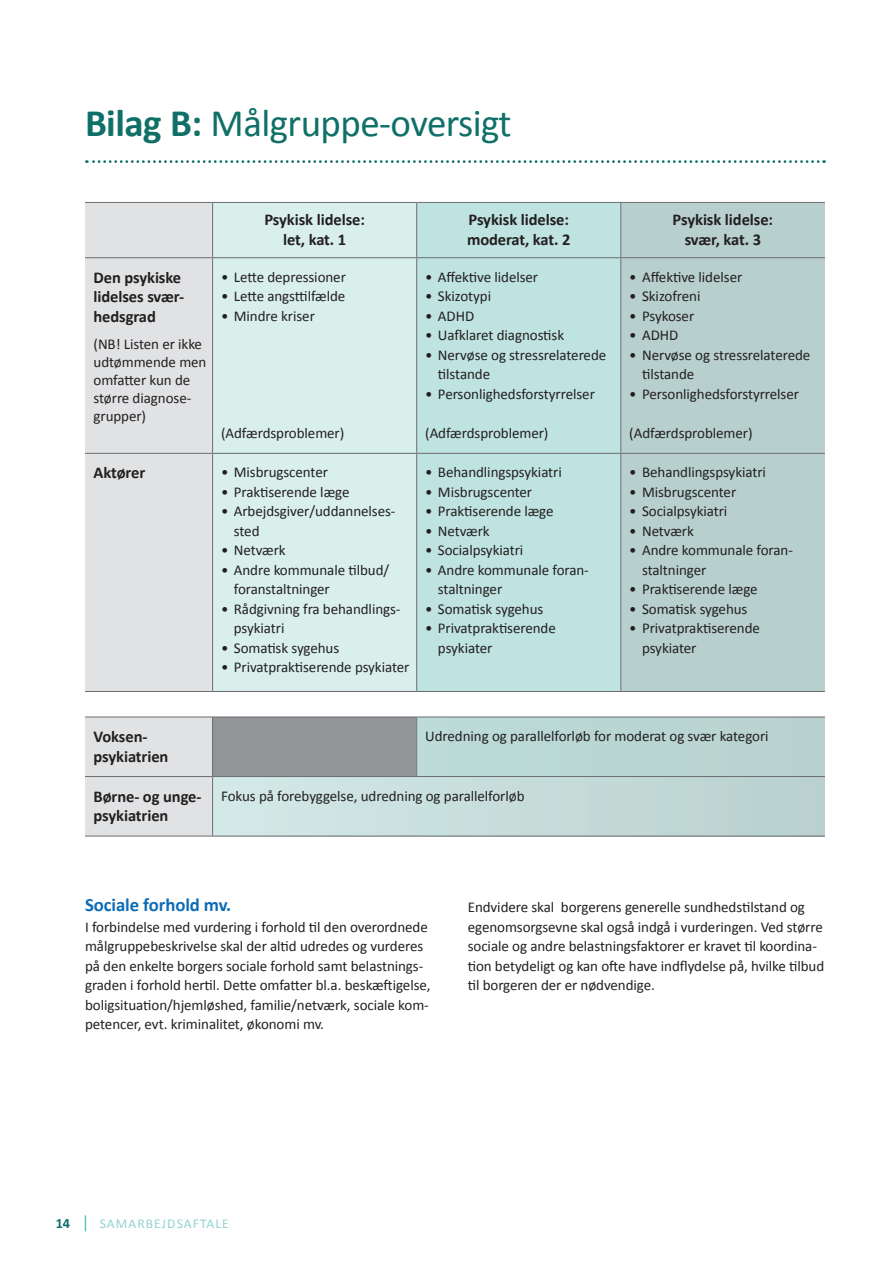
<style>
.page{position:relative;width:893px;height:1263px;background:#fff}
.page>*{position:absolute;margin:0;border:0;box-sizing:border-box;transform-origin:0 0}
.t1{font:39px "Calibri";letter-spacing:-.015em;color:#107067}
.t2{font:700 18.75px "Calibri";letter-spacing:-.005em;color:#0d6cb6}
.t3{font:700 16.5px/19.5px "Calibri";letter-spacing:-.005em;color:#231f20}
.t4{font:15px/19.5px "Calibri";letter-spacing:-.005em;color:#231f20}
.t5{font:13.5px "Calibri";letter-spacing:.08em;color:#92d3cd}
.s1{font-weight:700}
.s2{font-weight:700;font-size:14.25px;color:#107067}
.s3{font-size:18px;color:#2abdb1}
</style>
<div class="page">
<svg style="left:86px;top:160px;width:732px;height:3px"></svg>
<div style="left:85px;top:203px;width:127px;height:633px;background:#e1e2e4"></div>
<div style="left:213px;top:203px;width:203px;height:488px;background:#d9efec"></div>
<div style="left:417px;top:203px;width:203px;height:488px;background:#bfe3e0"></div>
<div style="left:621px;top:203px;width:204px;height:488px;background:#b8d0cd"></div>
<div style="left:213px;top:717px;width:204px;height:59px;background:#939598"></div>
<div style="left:417px;top:717px;width:408px;height:59px;background:#bad6d2"></div>
<div style="left:213px;top:776px;width:612px;height:60px;background:linear-gradient(to right,#d3e9e7,#b9d0ce)"></div>
<hr style="left:85px;top:202px;width:128px;height:1px;background:#6c6d70">
<hr style="left:213px;top:202px;width:204px;height:1px;background:#6c6d70">
<hr style="left:212px;top:203px;width:1px;height:54px;background:#6c6d70">
<hr style="left:417px;top:202px;width:204px;height:1px;background:#6c6d70">
<hr style="left:416px;top:203px;width:1px;height:54px;background:#6c6d70">
<hr style="left:621px;top:202px;width:204px;height:1px;background:#6c6d70">
<hr style="left:620px;top:203px;width:1px;height:54px;background:#6c6d70">
<hr style="left:85px;top:257px;width:128px;height:1px;background:#6c6d70">
<hr style="left:213px;top:257px;width:204px;height:1px;background:#6c6d70">
<hr style="left:212px;top:258px;width:1px;height:195px;background:#6c6d70">
<hr style="left:417px;top:257px;width:204px;height:1px;background:#6c6d70">
<hr style="left:416px;top:258px;width:1px;height:195px;background:#6c6d70">
<hr style="left:621px;top:257px;width:204px;height:1px;background:#6c6d70">
<hr style="left:620px;top:258px;width:1px;height:195px;background:#6c6d70">
<hr style="left:85px;top:453px;width:128px;height:1px;background:#6c6d70">
<hr style="left:213px;top:453px;width:204px;height:1px;background:#6c6d70">
<hr style="left:212px;top:454px;width:1px;height:237px;background:#6c6d70">
<hr style="left:417px;top:453px;width:204px;height:1px;background:#6c6d70">
<hr style="left:416px;top:454px;width:1px;height:237px;background:#6c6d70">
<hr style="left:621px;top:453px;width:204px;height:1px;background:#6c6d70">
<hr style="left:620px;top:454px;width:1px;height:237px;background:#6c6d70">
<hr style="left:85px;top:691px;width:128px;height:1px;background:#6c6d70">
<hr style="left:213px;top:691px;width:204px;height:1px;background:#6c6d70">
<hr style="left:417px;top:691px;width:204px;height:1px;background:#6c6d70">
<hr style="left:621px;top:691px;width:204px;height:1px;background:#6c6d70">
<hr style="left:85px;top:716px;width:128px;height:1px;background:#6c6d70">
<hr style="left:213px;top:716px;width:204px;height:1px;background:#6c6d70">
<hr style="left:212px;top:717px;width:1px;height:59px;background:#6c6d70">
<hr style="left:417px;top:716px;width:204px;height:1px;background:#6c6d70">
<hr style="left:416px;top:717px;width:1px;height:59px;background:#6c6d70">
<hr style="left:621px;top:716px;width:204px;height:1px;background:#6c6d70">
<hr style="left:85px;top:776px;width:128px;height:1px;background:#6c6d70">
<hr style="left:213px;top:776px;width:204px;height:1px;background:#6c6d70">
<hr style="left:212px;top:777px;width:1px;height:59px;background:#6c6d70">
<hr style="left:417px;top:776px;width:204px;height:1px;background:#6c6d70">
<hr style="left:621px;top:776px;width:204px;height:1px;background:#6c6d70">
<hr style="left:85px;top:836px;width:128px;height:1px;background:#6c6d70">
<hr style="left:213px;top:836px;width:204px;height:1px;background:#6c6d70">
<hr style="left:417px;top:836px;width:204px;height:1px;background:#6c6d70">
<hr style="left:621px;top:836px;width:204px;height:1px;background:#6c6d70">
<h1 class="t1" style="left:85px;top:99px;width:428px"><span class="s1">Bilag B:</span> Målgruppe-oversigt</h1>
<p class="t3" style="left:94px;top:267px;width:92px">Den psykiske lidelses svær&shy;hedsgrad</p>
<p class="t4" style="left:94px;top:334px;width:114px;line-height:18px">(NB! Listen er ikke udtømmende men omfatter kun de større diagnose&shy;grupper)</p>
<p class="t3" style="left:264px;top:209px;width:102px;text-align:center">Psykisk lidelse: let, kat. 1</p>
<p class="t3" style="left:467px;top:209px;width:105px">Psykisk lidelse: moderat, kat. 2</p>
<p class="t3" style="left:673px;top:209px;width:102px;text-align:center">Psykisk lidelse: svær, kat. 3</p>
<p class="t4" style="left:221px;top:266px;width:126px">• Lette depressioner</p>
<p class="t4" style="left:221px;top:286px;width:126px">• Lette angsttilfælde</p>
<p class="t4" style="left:221px;top:305px;width:95px">• Mindre kriser</p>
<p class="t4" style="left:221px;top:422px;width:125px">(Adfærdsproblemer)</p>
<p class="t4" style="left:425px;top:266px;width:114px">• Affektive lidelser</p>
<p class="t4" style="left:425px;top:286px;width:67px">• Skizotypi</p>
<p class="t4" style="left:425px;top:305px;width:51px">• ADHD</p>
<p class="t4" style="left:425px;top:325px;width:140px">• Uafklaret diagnostisk</p>
<p class="t4" style="left:438px;top:344px;width:170px;text-indent:-13px">• Nervøse og stressrelaterede tilstande</p>
<p class="t4" style="left:425px;top:383px;width:171px">• Personlighedsforstyrrelser</p>
<p class="t4" style="left:425px;top:422px;width:125px">(Adfærdsproblemer)</p>
<p class="t4" style="left:629px;top:266px;width:114px">• Affektive lidelser</p>
<p class="t4" style="left:629px;top:286px;width:73px">• Skizofreni</p>
<p class="t4" style="left:629px;top:305px;width:66px">• Psykoser</p>
<p class="t4" style="left:629px;top:325px;width:51px">• ADHD</p>
<p class="t4" style="left:642px;top:344px;width:170px;text-indent:-13px">• Nervøse og stressrelaterede tilstande</p>
<p class="t4" style="left:629px;top:383px;width:171px">• Personlighedsforstyrrelser</p>
<p class="t4" style="left:629px;top:422px;width:125px">(Adfærdsproblemer)</p>
<p class="t3" style="left:94px;top:462px;width:53px">Aktører</p>
<p class="t4" style="left:221px;top:462px;width:108px">• Misbrugscenter</p>
<p class="t4" style="left:221px;top:481px;width:130px">• Praktiserende læge</p>
<p class="t4" style="left:234px;top:501px;width:163px;text-indent:-13px">• Arbejdsgiver/uddannelses&shy;sted</p>
<p class="t4" style="left:221px;top:540px;width:66px">• Netværk</p>
<p class="t4" style="left:234px;top:559px;width:157px;text-indent:-13px">• Andre kommunale tilbud/ foranstaltninger</p>
<p class="t4" style="left:234px;top:598px;width:168px;text-indent:-13px">• Rådgivning fra behandlings&shy;psykiatri</p>
<p class="t4" style="left:221px;top:637px;width:120px">• Somatisk sygehus</p>
<p class="t4" style="left:221px;top:657px;width:190px">• Privatpraktiserende psykiater</p>
<p class="t4" style="left:425px;top:462px;width:138px">• Behandlingspsykiatri</p>
<p class="t4" style="left:425px;top:481px;width:108px">• Misbrugscenter</p>
<p class="t4" style="left:425px;top:501px;width:130px">• Praktiserende læge</p>
<p class="t4" style="left:425px;top:520px;width:66px">• Netværk</p>
<p class="t4" style="left:425px;top:540px;width:100px">• Socialpsykiatri</p>
<p class="t4" style="left:438px;top:559px;width:152px;text-indent:-13px">• Andre kommunale foran&shy;staltninger</p>
<p class="t4" style="left:425px;top:598px;width:120px">• Somatisk sygehus</p>
<p class="t4" style="left:438px;top:618px;width:119px;text-indent:-13px">• Privatpraktiserende psykiater</p>
<p class="t4" style="left:629px;top:462px;width:138px">• Behandlingspsykiatri</p>
<p class="t4" style="left:629px;top:481px;width:108px">• Misbrugscenter</p>
<p class="t4" style="left:629px;top:501px;width:100px">• Socialpsykiatri</p>
<p class="t4" style="left:629px;top:520px;width:66px">• Netværk</p>
<p class="t4" style="left:642px;top:540px;width:152px;text-indent:-13px">• Andre kommunale foran&shy;staltninger</p>
<p class="t4" style="left:629px;top:579px;width:130px">• Praktiserende læge</p>
<p class="t4" style="left:629px;top:598px;width:120px">• Somatisk sygehus</p>
<p class="t4" style="left:642px;top:618px;width:119px;text-indent:-13px">• Privatpraktiserende psykiater</p>
<p class="t3" style="left:94px;top:726px;width:76px">Voksen&shy;psykiatrien</p>
<p class="t4" style="left:425px;top:725px;width:345px">Udredning og parallelforløb for moderat og svær kategori</p>
<p class="t3" style="left:94px;top:786px;width:110px">Børne- og unge&shy;psykiatrien</p>
<p class="t4" style="left:221px;top:785px;width:305px">Fokus på forebyggelse, udredning og parallelforløb</p>
<p class="t2" style="left:85px;top:893px;width:148px">Sociale forhold mv.</p>
<p class="t4" style="left:85px;top:916px;width:347px">I forbindelse med vurdering i forhold til den overordnede målgruppebeskrivelse skal der altid udredes og vurderes på den enkelte borgers sociale forhold samt belastnings&shy;graden i forhold hertil. Dette omfatter bl.a. beskæftigelse, boligsituation/hjemløshed, familie/netværk, sociale kom&shy;petencer, evt. kriminalitet, økonomi mv.</p>
<p class="t4" style="left:468px;top:897px;width:358px">Endvidere skal borgerens generelle sundhedstilstand og egenomsorgsevne skal også indgå i vurderingen. Ved større sociale og andre belastningsfaktorer er kravet til koordina&shy;tion betydeligt og kan ofte have indflydelse på, hvilke tilbud til borgeren der er nødvendige.</p>
<p class="t5" style="left:56px;top:1215px;width:175px"><span class="s2">14</span> <span class="s3">|</span> SAMARBEJDSAFTALE</p>
</div>
